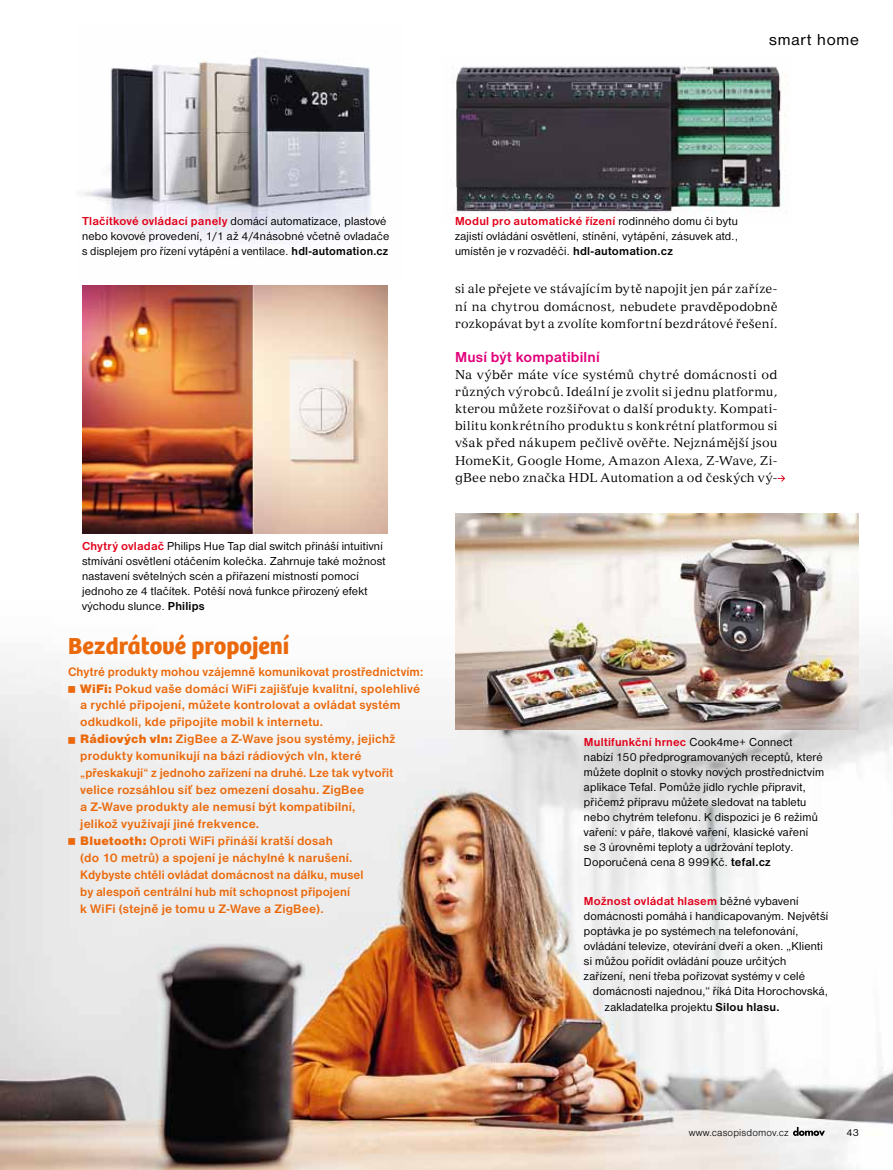
<style>
.page{position:relative;width:893px;height:1170px;background:#fff}
.page>*{position:absolute;margin:0;border:0;box-sizing:border-box;transform-origin:0 0}
.t1{font:700 24px "Bree";color:#eb690b}
.t2{font:16.5px "Nimbus Sans DOT";letter-spacing:.05em;color:#000}
.t3{font:700 15px "Nimbus Sans DOT";letter-spacing:.01em;color:#e2007a}
.t4{font:700 12.75px/17px "Nimbus Sans DOT";letter-spacing:.015em;color:#eb690b}
.t5{font:12.45px/17.1px "Versailles LT Com";letter-spacing:.015em;color:#000;text-align:justify}
.t6{font:12px/15px "Nimbus Sans DOT";letter-spacing:.015em;color:#000}
.t7{font:10.5px "Nimbus Sans DOT Ligh";letter-spacing:.015em;color:#000}
.t8{font:10.5px "Nimbus Sans DOT";color:#000}
.s1{font-weight:700;color:#e2001a}
.s2{font-weight:700}
.s3{font-family:"Nimbus Sans DOT Blac";font-weight:400}
</style>
<div class="page">
<img style="left:0;top:648px;width:893px;height:521px">
<img style="left:455px;top:513px;width:404px;height:216px">
<img style="left:82px;top:285px;width:305px;height:248px">
<img style="left:83px;top:57px;width:288px;height:186px">
<svg style="left:777px;top:475px;width:8px;height:6px"></svg>
<svg style="left:793px;top:1126px;width:32px;height:9px"></svg>
<img style="left:452px;top:66px;width:336px;height:147px">
<svg style="left:68px;top:685px;width:7px;height:7px"></svg>
<svg style="left:68px;top:736px;width:7px;height:7px"></svg>
<svg style="left:68px;top:838px;width:7px;height:7px"></svg>
<h2 class="t2" style="left:769px;top:30px;width:91px">smart home</h2>
<p class="t6" style="left:82px;top:214px;width:309px"><span class="s1">Tlačítkové ovládací panely</span> domácí automatizace, plastové nebo kovové provedení, 1/1 až 4/4násobné včetně ovladače s displejem pro řízení vytápění a ventilace. <span class="s2">hdl-automation.cz</span></p>
<p class="t6" style="left:455px;top:214px;width:285px;text-align:justify"><span class="s1">Modul pro automatické řízení</span> rodinného domu či bytu zajistí ovládání osvětlení, stínění, vytápění, zásuvek atd., umístěn je v rozvaděči. <span class="s2">hdl-automation.cz</span></p>
<p class="t6" style="left:82px;top:538px;width:305px"><span class="s1">Chytrý ovladač</span> Philips Hue Tap dial switch přináší intuitivní stmívání osvětlení otáčením kolečka. Zahrnuje také možnost nastavení světelných scén a přiřazení místností pomocí jednoho ze 4 tlačítek. Potěší nová funkce přirozený efekt východu slunce. <span class="s2">Philips</span></p>
<h1 class="t1" style="left:68px;top:631px;width:223px">Bezdrátové propojení</h1>
<p class="t4" style="left:80px;top:663px;width:344px;text-indent:-12px">Chytré produkty mohou vzájemně komunikovat prostřednictvím:<br><span class="s3">WiFi:</span> Pokud vaše domácí WiFi zajišťuje kvalitní, spolehlivé a rychlé připojení, můžete kontrolovat a ovládat systém odkudkoli, kde připojíte mobil k internetu.<br><span class="s3">Rádiových vln:</span> ZigBee a Z-Wave jsou systémy, jejichž produkty komunikují na bázi rádiových vln, které „přeskakují“ z jednoho zařízení na druhé. Lze tak vytvořit velice rozsáhlou síť bez omezení dosahu. ZigBee<br>a Z-Wave produkty ale nemusí být kompatibilní,<br>jelikož využívají jiné frekvence.<br><span class="s3">Bluetooth:</span> Oproti WiFi přináší kratší dosah<br>(do 10 metrů) a spojení je náchylné k narušení.<br>Kdybyste chtěli ovládat domácnost na dálku, musel<br>by alespoň centrální hub mít schopnost připojení<br>k WiFi (stejně je tomu u Z-Wave a ZigBee).</p>
<p class="t5" style="left:455px;top:280px;width:324px">si ale přejete ve stávajícím bytě napojit jen pár zaříze&shy;ní na chytrou domácnost, nebudete pravděpodobně rozkopávat byt a zvolíte komfortní bezdrátové řešení.</p>
<p class="t3" style="left:455px;top:348px;width:146px">Musí být kompatibilní</p>
<p class="t5" style="left:455px;top:366px;width:324px">Na výběr máte více systémů chytré domácnosti od různých výrobců. Ideální je zvolit si jednu platformu, kterou můžete rozšiřovat o další produkty. Kompati&shy;bilitu konkrétního produktu s konkrétní platformou si však před nákupem pečlivě ověřte. Nejznámější jsou HomeKit, Google Home, Amazon Alexa, Z-Wave, Zi&shy;gBee nebo značka HDL Automation a od českých vý-</p>
<p class="t6" style="left:584px;top:734px;width:242px"><span class="s1">Multifunkční hrnec</span> Cook4me+ Connect nabízí 150 předprogramovaných receptů, které můžete doplnit o stovky nových prostřednictvím aplikace Tefal. Pomůže jídlo rychle připravit, přičemž přípravu můžete sledovat na tabletu nebo chytrém telefonu. K dispozici je 6 režimů vaření: v páře, tlakové vaření, klasické vaření<br>se 3 úrovněmi teploty a udržování teploty.<br>Doporučená cena 8 999Kč. <span class="s2">tefal.cz</span></p>
<p class="t6" style="left:584px;top:894px;width:246px"><span class="s1">Možnost ovládat hlasem</span> běžné vybavení domácnosti pomáhá i handicapovaným. Největší poptávka je po systémech na telefonování, ovládání televize, otevírání dveří a oken. „Klienti si můžou pořídit ovládání pouze určitých zařízení, není třeba pořizovat systémy v celé</p>
<p class="t6" style="left:605px;top:984px;width:225px;text-indent:-12px">domácnosti najednou,“ říká Dita Horochovská, zakladatelka projektu <span class="s2">Silou hlasu.</span></p>
<p class="t7" style="left:689px;top:1126px;width:102px">www.casopisdomov.cz</p>
<p class="t8" style="left:847px;top:1126px;width:14px">43</p>
</div>
